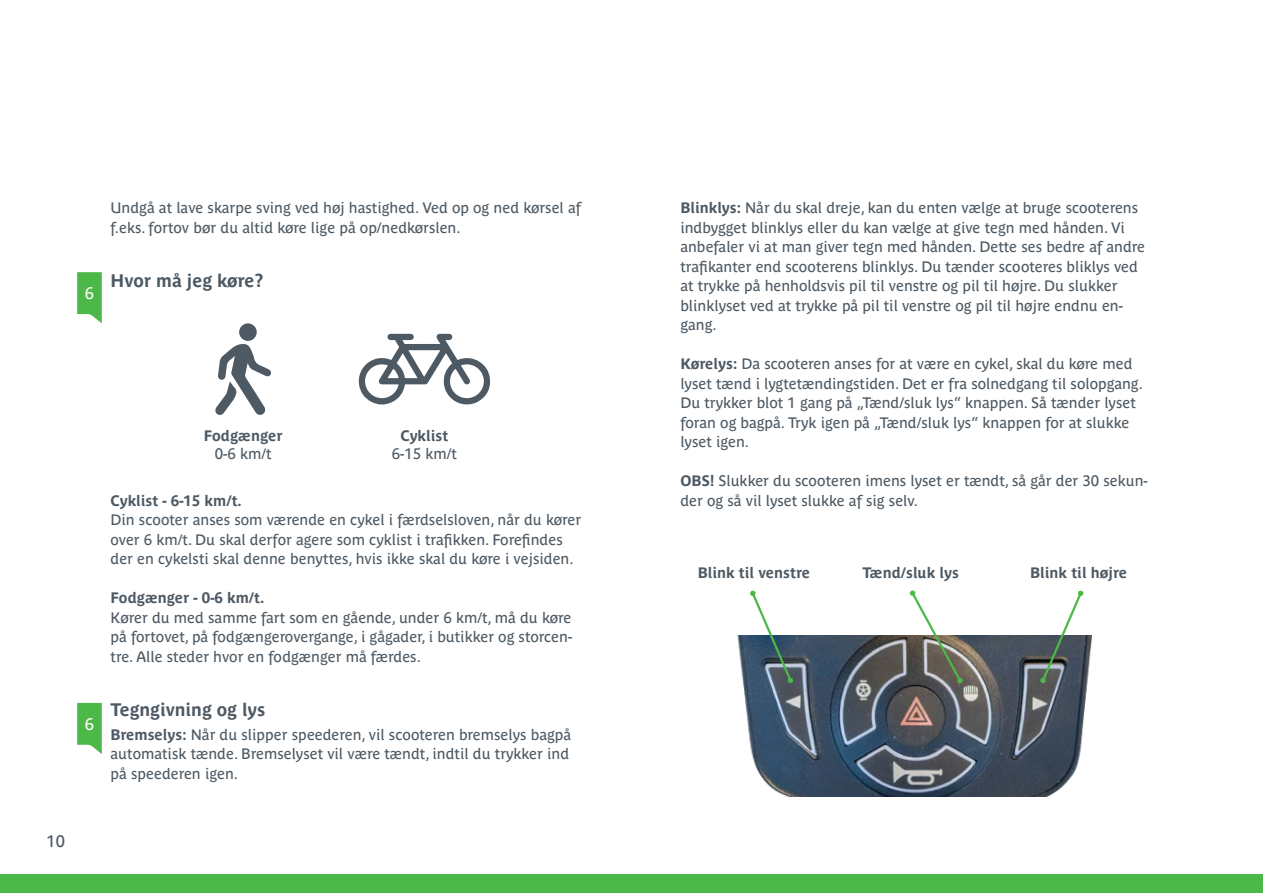
<style>
.page{position:relative;width:1263px;height:893px;background:#fff}
.page>*{position:absolute;margin:0;border:0;box-sizing:border-box;transform-origin:0 0}
.Mellmerub{font:700 18px "Parisine Plus Std";color:#4d5963}
.t1{font:16.5px "Parisine Plus Std";color:#4d5963}
.Mellmerub_2l{font:16.5px "Parisine Plus Std";color:#fff}
.Brød{font:15px/19.5px "Parisine Plus Std";color:#4d5963}
.Info{font:700 15px "Parisine Plus Std";color:#4d5963}
.Brød-2{font:700 15px "Parisine Plus Std";color:#4d5963}
.Mellmerub_2l-2{font:700 15px "Parisine Plus Std";color:#4d5963}
.Mellmerub_2l-3{font:15px "Parisine Plus Std";color:#4d5963}
.s1{font-weight:700}
</style>
<div class="page">
<div style="left:0;top:874px;width:1263px;height:19px;background:#4cb848"></div>
<svg style="left:77px;top:272px;width:25px;height:51px"></svg>
<svg style="left:77px;top:703px;width:25px;height:51px"></svg>
<svg style="left:215px;top:344px;width:56px;height:71px"></svg>
<div style="left:239px;top:323px;width:18px;height:18px;background:#4d5963;border-radius:50%"></div>
<svg style="left:358px;top:334px;width:132px;height:71px"></svg>
<img style="left:737px;top:636px;width:355px;height:160px">
<svg style="left:750px;top:590px;width:43px;height:93px"></svg>
<svg style="left:1040px;top:590px;width:43px;height:93px"></svg>
<svg style="left:909px;top:590px;width:54px;height:94px"></svg>
<p class="Mellmerub_2l" style="left:85px;top:284px;width:11px">6</p>
<p class="Brød" style="left:111px;top:198px;width:472px">Undgå at lave skarpe sving ved høj hastighed. Ved op og ned kørsel af f.eks. fortov bør du altid køre lige på op/nedkørslen.</p>
<p class="Mellmerub" style="left:111px;top:270px;width:154px">Hvor må jeg køre?</p>
<p class="t1" style="left:47px;top:831px;width:20px">10</p>
<p class="Mellmerub_2l" style="left:85px;top:714px;width:11px">6</p>
<p class="Mellmerub_2l-2" style="left:204px;top:427px;width:80px">Fodgænger</p>
<p class="Mellmerub_2l-3" style="left:215px;top:445px;width:58px">0-6 km/t</p>
<p class="Mellmerub_2l-2" style="left:400px;top:427px;width:49px">Cyklist</p>
<p class="Mellmerub_2l-3" style="left:392px;top:445px;width:67px">6-15 km/t</p>
<p class="Brød-2" style="left:111px;top:492px;width:133px">Cyklist - 6-15 km/t.</p>
<p class="Brød" style="left:111px;top:510px;width:472px">Din scooter anses som værende en cykel i færdselsloven, når du kører over 6 km/t. Du skal derfor agere som cyklist i trafikken. Forefindes der en cykelsti skal denne benyttes, hvis ikke skal du køre i vejsiden.</p>
<p class="Brød-2" style="left:111px;top:589px;width:155px">Fodgænger - 0-6 km/t.</p>
<p class="Brød" style="left:111px;top:608px;width:463px;text-align:justify">Kører du med samme fart som en gående, under 6 km/t, må du køre på fortovet, på fodgængerovergange, i gågader, i butikker og storcen&shy;tre. Alle steder hvor en fodgænger må færdes.</p>
<p class="Mellmerub" style="left:111px;top:699px;width:156px">Tegngivning og lys</p>
<p class="Brød" style="left:111px;top:725px;width:462px"><span class="s1">Bremselys:</span> Når du slipper speederen, vil scooteren bremselys bagpå automatisk tænde. Bremselyset vil være tændt, indtil du trykker ind på speederen igen.</p>
<p class="Brød" style="left:680px;top:198px;width:466px"><span class="s1">Blinklys:</span> Når du skal dreje, kan du enten vælge at bruge scooterens indbygget blinklys eller du kan vælge at give tegn med hånden. Vi anbefaler vi at man giver tegn med hånden. Dette ses bedre af andre trafikanter end scooterens blinklys. Du tænder scooteres bliklys ved at trykke på henholdsvis pil til venstre og pil til højre. Du slukker blinklyset ved at trykke på pil til venstre og pil til højre endnu en&shy;gang.</p>
<p class="Brød" style="left:680px;top:354px;width:464px"><span class="s1">Kørelys:</span> Da scooteren anses for at være en cykel, skal du køre med lyset tænd i lygtetændingstiden. Det er fra solnedgang til solopgang.<br>Du trykker blot 1 gang på „Tænd/sluk lys“ knappen. Så tænder lyset foran og bagpå. Tryk igen på „Tænd/sluk lys“ knappen for at slukke lyset igen.</p>
<p class="Brød" style="left:680px;top:471px;width:469px"><span class="s1">OBS!</span> Slukker du scooteren imens lyset er tændt, så går der 30 sekun&shy;der og så vil lyset slukke af sig selv.</p>
<p class="Info" style="left:698px;top:563px;width:114px">Blink til venstre</p>
<p class="Info" style="left:863px;top:563px;width:98px">Tænd/sluk lys</p>
<p class="Info" style="left:1030px;top:563px;width:98px">Blink til højre</p>
</div>
